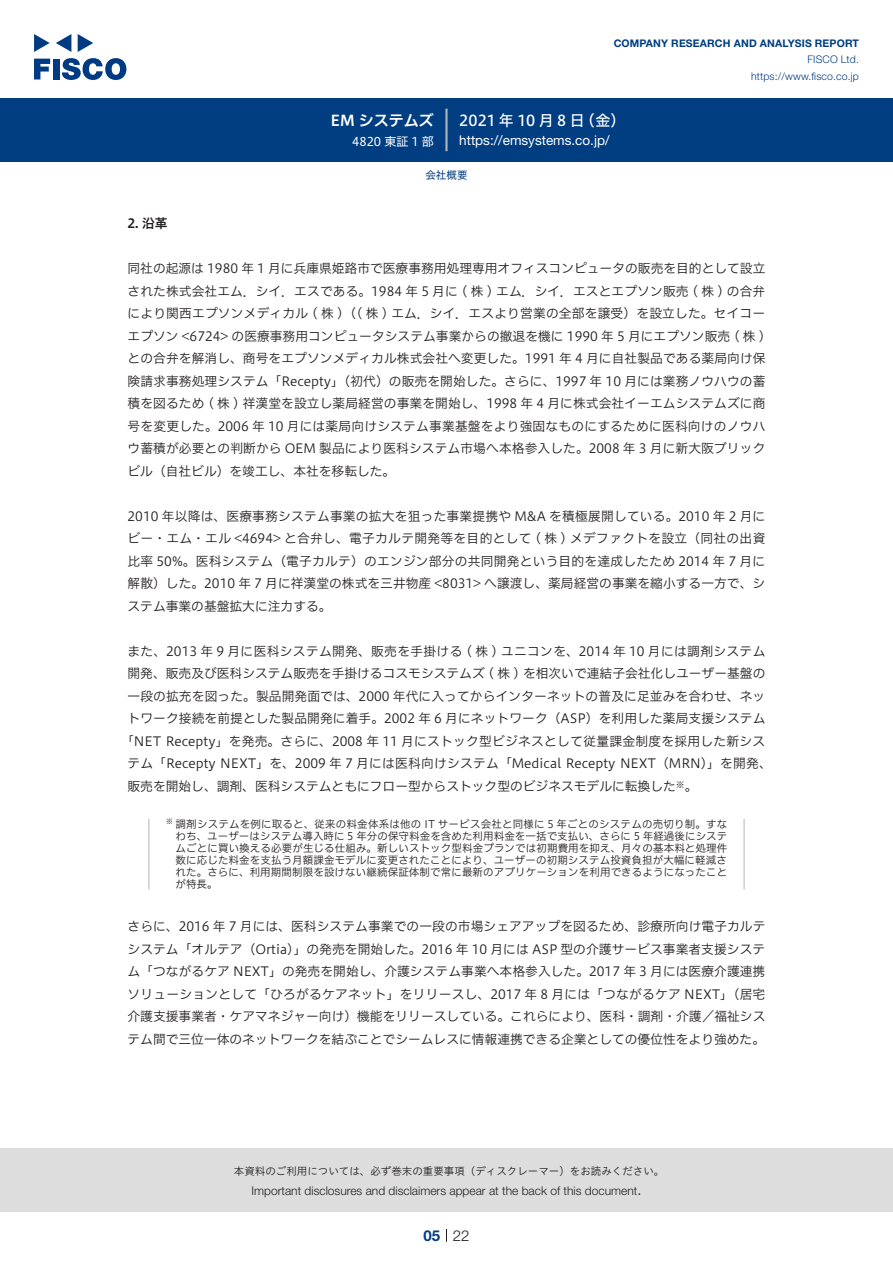
<style>
.page{position:relative;width:893px;height:1263px;background:#fff}
.page>*{position:absolute;margin:0;border:0;box-sizing:border-box;transform-origin:0 0}
.t1{font:15px "Hiragino UD Sans F Std N W5";letter-spacing:.205em;color:#fff}
.t2{font:15px "Hiragino UD Sans F Std N W6";color:#fff}
.t3{font:300 15px "Helvetica Neue LT Std";color:#231f20}
.t4{font:700 15px "Helvetica Neue LT Std";color:#003d81}
.t5{font:13.5px "Helvetica Neue LT Std";color:#fff}
.t6{font:12.75px/22.5px "Hiragino UD Sans F Std N W3";color:#231f20;text-align:justify}
.t7{font:12.75px "Hiragino UD Sans F Std N W3";letter-spacing:.02em;color:#231f20}
.t8{font:12.75px "Hiragino UD Sans F Std N W3";letter-spacing:.025em;color:#231f20}
.t9{font:12.75px "Hiragino UD Sans F Std N W6";color:#231f20}
.t10{font:300 12px "Helvetica Neue LT Std";color:#231f20}
.t11{font:12px "Hiragino UD Sans F Std N W4";color:#fff}
.t12{font:10.5px/12px "Hiragino UD Sans F Std N W3";letter-spacing:.02em;color:#231f20;text-align:justify}
.t13{font:10.5px "Hiragino UD Sans Std W3";color:#231f20}
.t14{font:700 10.5px "Helvetica Neue LT Std";letter-spacing:.015em;color:#003d81}
.t15{font:300 10.5px/16.5px "Helvetica Neue LT Std";letter-spacing:.015em;color:#003d81;text-align:right}
.t16{font:10.5px "Hiragino UD Sans F Std N W4";color:#003d81}
.t17{font:8.85px "Hiragino UD Sans F Std N W3";color:#231f20}
.t18{font:7.35px "Hiragino UD Sans F Std N W3";color:#231f20}
</style>
<div class="page">
<div style="left:0;top:1148px;width:893px;height:64px;background:#ddd"></div>
<svg style="left:34px;top:59px;width:16px;height:20px"></svg>
<div style="left:53px;top:59px;width:6px;height:20px;background:#003a83"></div>
<svg style="left:62px;top:58px;width:64px;height:22px"></svg>
<svg style="left:34px;top:34px;width:16px;height:18px"></svg>
<svg style="left:78px;top:34px;width:15px;height:18px"></svg>
<svg style="left:56px;top:34px;width:15px;height:18px"></svg>
<div style="left:0;top:98px;width:893px;height:64px;background:#003d81"></div>
<hr style="left:445px;top:109px;width:3px;height:42px;background:#b5b5b6">
<svg style="left:446px;top:1229px;width:1px;height:13px"></svg>
<hr style="left:148px;top:819px;width:2px;height:70px;background:#d3d3d3">
<hr style="left:743px;top:819px;width:2px;height:70px;background:#d3d3d3">
<p class="t2" style="left:331px;top:109px;width:105px">EM システムズ</p>
<p class="t11" style="left:352px;top:132px;width:83px">4820 東証 1 部</p>
<p class="t14" style="left:614px;top:37px;width:247px">COMPANY RESEARCH AND ANALYSIS REPORT</p>
<p class="t15" style="left:751px;top:51px;width:109px">FISCO Ltd. https://www.fisco.co j p.</p>
<p class="t1" style="left:580px;top:109px;width:47px">（金(</p>
<p class="t1" style="left:459px;top:109px;width:127px">2021年10月8日</p>
<p class="t5" style="left:459px;top:132px;width:152px">https://emsystems.co j p. /</p>
<p class="t16" style="left:425px;top:167px;width:43px">会社概要</p>
<p class="t9" style="left:128px;top:214px;width:42px">2. 沿革</p>
<p class="t6" style="left:128px;top:256px;width:639px">同社の起源は 1980 年 1 月に兵庫県姫路市で医療事務用処理専用オフィスコンピュータの販売を目的として設立された株式会社エム．シイ．エスである。1984 年 5 月に ( 株 ) エム．シイ．エスとエプソン販売 ( 株 ) の合弁により関西エプソンメディカル ( 株 )（( 株 ) エム．シイ．エスより営業の全部を譲受）を設立した。セイコーエプソン &lt;6724&gt; の医療事務用コンピュータシステム事業からの撤退を機に 1990 年 5 月にエプソン販売 ( 株 (との合弁を解消し、商号をエプソンメディカル株式会社へ変更した。1991 年 4 月に自社製品である薬局向け保険請求事務処理システム「Recepty」（初代）の販売を開始した。さらに、1997 年 10 月には業務ノウハウの蓄積を図るため ( 株 ) 祥漢堂を設立し薬局経営の事業を開始し、1998 年 4 月に株式会社イーエムシステムズに商号を変更した。2006 年 10 月には薬局向けシステム事業基盤をより強固なものにするために医科向けのノウハウ蓄積が必要との判断から OEM 製品により医科システム市場へ本格参入した。2008 年 3 月に新大阪ブリックビル（自社ビル）を竣工し、本社を移転した。</p>
<p class="t6" style="left:128px;top:504px;width:639px">2010 年以降は、医療事務システム事業の拡大を狙った事業提携や M&amp;A を積極展開している。2010 年 2 月にビー・エム・エル &lt;4694&gt; と合弁し、電子カルテ開発等を目的として ( 株 ) メデファクトを設立（同社の出資比率 50%。医科システム（電子カルテ）のエンジン部分の共同開発という目的を達成したため 2014 年 7 月に解散）した。2010 年 7 月に祥漢堂の株式を三井物産 &lt;8031&gt; へ譲渡し、薬局経営の事業を縮小する一方で、システム事業の基盤拡大に注力する。</p>
<p class="t8" style="left:128px;top:641px;width:639px">また、2013 年 9 月に医科システム開発、販売を手掛ける ( 株 ) ユニコンを、2014 年 10 月には調剤システム</p>
<p class="t6" style="left:128px;top:661px;width:639px">開発、販売及び医科システム販売を手掛けるコスモシステムズ ( 株 ) を相次いで連結子会社化しユーザー基盤の</p>
<p class="t6" style="left:128px;top:684px;width:639px">一段の拡充を図った。製品開発面では、2000 年代に入ってからインターネットの普及に足並みを合わせ、ネッ</p>
<p class="t6" style="left:128px;top:706px;width:639px">トワーク接続を前提とした製品開発に着手。2002 年 6 月にネットワーク（ASP）を利用した薬局支援システム</p>
<p class="t7" style="left:121px;top:731px;width:646px">「NET Recepty」を発売。さらに、2008 年 11 月にストック型ビジネスとして従量課金制度を採用した新シス</p>
<p class="t6" style="left:128px;top:751px;width:646px">テム「Recepty NEXT」を、2009 年 7 月には医科向けシステム「Medical Recepty NEXT（MRN）」を開発、</p>
<p class="t6" style="left:685px;top:774px;width:14px">。</p>
<p class="t6" style="left:128px;top:774px;width:550px">販売を開始し、調剤、医科システムともにフロー型からストック型のビジネスモデルに転換した</p>
<p class="t12" style="left:176px;top:818px;width:553px">調剤システムを例に取ると、従来の料金体系は他の IT サービス会社と同様に 5 年ごとのシステムの売切り制。すな</p>
<p class="t17" style="left:676px;top:778px;width:10px">※</p>
<p class="t18" style="left:166px;top:816px;width:9px">※</p>
<p class="t12" style="left:176px;top:830px;width:553px">わち、ユーザーはシステム導入時に 5 年分の保守料金を含めた利用料金を一括で支払い、さらに 5 年経過後にシステムごとに買い換える必要が生じる仕組み。新しいストック型料金プランでは初期費用を抑え、月々の基本料と処理件数に応じた料金を支払う月額課金モデルに変更されたことにより、ユーザーの初期システム投資負担が大幅に軽減された。さらに、利用期間制限を設けない継続保証体制で常に最新のアプリケーションを利用できるようになったことが特長。</p>
<p class="t6" style="left:128px;top:915px;width:639px">さらに、2016 年 7 月には、医科システム事業での一段の市場シェアアップを図るため、診療所向け電子カルテシステム「オルテア（Ortia）」の発売を開始した。2016 年 10 月には ASP 型の介護サービス事業者支援システム「つながるケア NEXT」の発売を開始し、介護システム事業へ本格参入した。2017 年 3 月には医療介護連携ソリューションとして「ひろがるケアネット」をリリースし、2017 年 8 月には「つながるケア NEXT」（居宅介護支援事業者・ケアマネジャー向け）機能をリリースしている。これらにより、医科・調剤・介護／福祉システム間で三位一体のネットワークを結ぶことでシームレスに情報連携できる企業としての優位性をより強めた。</p>
<p class="t13" style="left:234px;top:1163px;width:432px">本資料のご利用については、必ず巻末の重要事項（ディスクレーマー）をお読みください。</p>
<p class="t3" style="left:637px;top:1180px;width:6px">.</p>
<p class="t10" style="left:251px;top:1183px;width:387px">Important disclosures and disclaimers appear at the back of this document</p>
<p class="t4" style="left:423px;top:1226px;width:18px">05</p>
<p class="t3" style="left:453px;top:1226px;width:18px">22</p>
</div>
